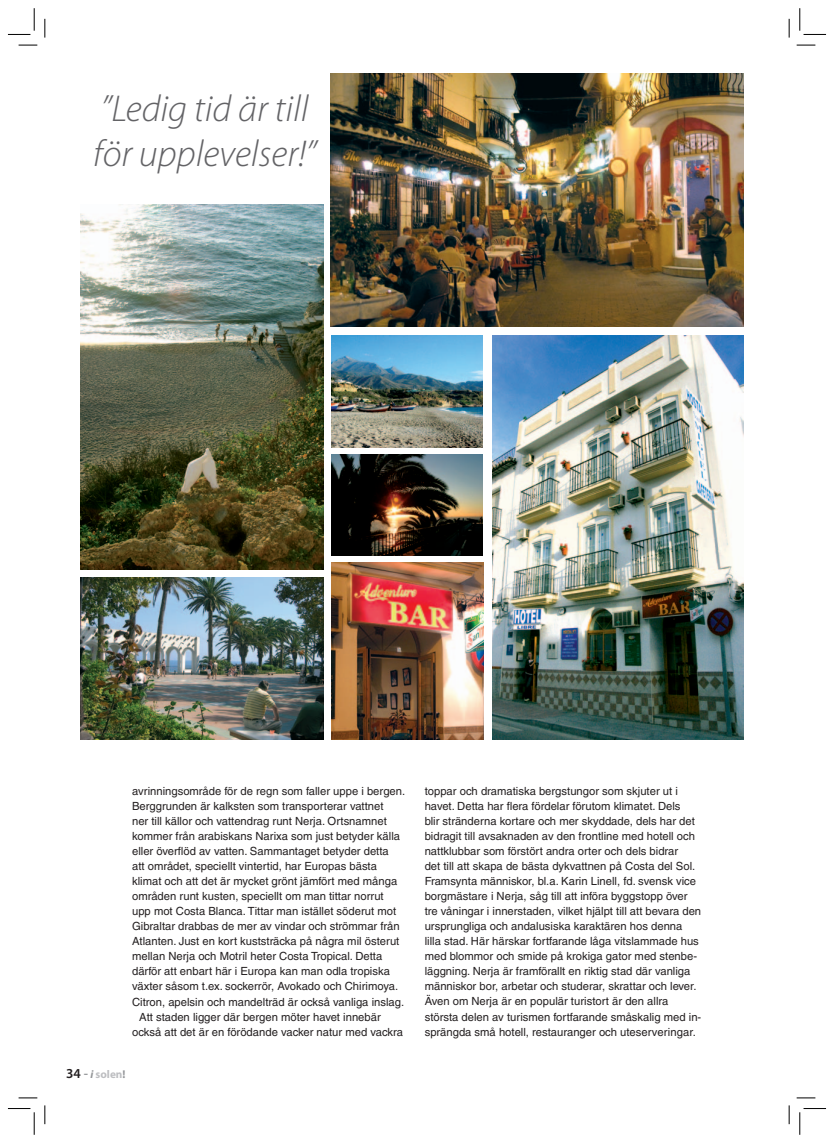
<style>
.page{position:relative;width:834px;height:1143px;background:#fff}
.page>*{position:absolute;margin:0;border:0;box-sizing:border-box;transform-origin:0 0}
.t1{font:italic 300 37.5px/45px "Myriad Pro";color:#636366}
.t2{font:11.25px/15px "Helvetica";color:#231f20}
.t3{font:700 11.25px "Myriad Pro";color:#bdbec1}
.s1{font-weight:600;font-size:13.75px;color:#231f20}
.s2{font-weight:600;font-size:13.75px;color:#939598}
.s3{font-style:italic;color:#939598}
.s4{color:#939598}
</style>
<div class="page">
<img style="left:492px;top:336px;width:251px;height:404px">
<img style="left:331px;top:563px;width:153px;height:177px">
<img style="left:331px;top:454px;width:152px;height:102px">
<img style="left:80px;top:205px;width:243px;height:364px">
<img style="left:331px;top:335px;width:152px;height:112px">
<img style="left:80px;top:577px;width:244px;height:163px">
<img style="left:331px;top:73px;width:412px;height:253px">
<svg style="left:19px;top:44px;width:18px;height:2px"></svg>
<svg style="left:796px;top:44px;width:19px;height:2px"></svg>
<svg style="left:19px;top:1097px;width:18px;height:1px"></svg>
<svg style="left:796px;top:1097px;width:19px;height:1px"></svg>
<svg style="left:44px;top:19px;width:2px;height:19px"></svg>
<svg style="left:44px;top:1105px;width:2px;height:19px"></svg>
<svg style="left:788px;top:19px;width:2px;height:19px"></svg>
<svg style="left:788px;top:1105px;width:2px;height:19px"></svg>
<svg style="left:8px;top:8px;width:27px;height:27px"></svg>
<svg style="left:8px;top:1108px;width:27px;height:26px"></svg>
<svg style="left:799px;top:8px;width:27px;height:27px"></svg>
<svg style="left:799px;top:1108px;width:27px;height:26px"></svg>
<h1 class="t1" style="left:93px;top:89px;width:225px">”Ledig tid är till för upplevelser!”</h1>
<p class="t2" style="left:132px;top:785px;width:275px">avrinningsområde för de regn som faller uppe i bergen.</p>
<p class="t2" style="left:132px;top:800px;width:253px">Berggrunden är kalksten som transporterar vattnet</p>
<p class="t2" style="left:132px;top:815px;width:256px">ner till källor och vattendrag runt Nerja. Ortsnamnet</p>
<p class="t2" style="left:132px;top:830px;width:269px">kommer från arabiskans Narixa som just betyder källa</p>
<p class="t2" style="left:132px;top:845px;width:258px">eller överflöd av vatten. Sammantaget betyder detta</p>
<p class="t2" style="left:132px;top:860px;width:246px">att området, speciellt vintertid, har Europas bästa</p>
<p class="t2" style="left:132px;top:875px;width:267px">klimat och att det är mycket grönt jämfört med många</p>
<p class="t2" style="left:132px;top:890px;width:253px">områden runt kusten, speciellt om man tittar norrut</p>
<p class="t2" style="left:132px;top:905px;width:266px">upp mot Costa Blanca. Tittar man istället söderut mot</p>
<p class="t2" style="left:132px;top:920px;width:269px">Gibraltar drabbas de mer av vindar och strömmar från</p>
<p class="t2" style="left:132px;top:935px;width:269px">Atlanten. Just en kort kuststräcka på några mil österut</p>
<p class="t2" style="left:132px;top:950px;width:252px">mellan Nerja och Motril heter Costa Tropical. Detta</p>
<p class="t2" style="left:132px;top:965px;width:259px">därför att enbart här i Europa kan man odla tropiska</p>
<p class="t2" style="left:132px;top:980px;width:268px">växter såsom t.ex. sockerrör, Avokado och Chirimoya.</p>
<p class="t2" style="left:132px;top:995px;width:273px">Citron, apelsin och mandelträd är också vanliga inslag.</p>
<p class="t2" style="left:139px;top:1010px;width:243px">Att staden ligger där bergen möter havet innebär</p>
<p class="t2" style="left:132px;top:1025px;width:272px">också att det är en förödande vacker natur med vackra</p>
<p class="t3" style="left:66px;top:1070px;width:61px"><span class="s1">34</span> <span class="s2">-</span> <span class="s3">i</span> solen<span class="s4">!</span></p>
<p class="t2" style="left:425px;top:785px;width:278px">toppar och dramatiska bergstungor som skjuter ut i havet. Detta har flera fördelar förutom klimatet. Dels<br>blir stränderna kortare och mer skyddade, dels har det bidragit till avsaknaden av den frontline med hotell och nattklubbar som förstört andra orter och dels bidrar<br>det till att skapa de bästa dykvattnen på Costa del Sol.<br>Framsynta människor, bl.a. Karin Linell, fd. svensk vice borgmästare i Nerja, såg till att införa byggstopp över tre våningar i innerstaden, vilket hjälpt till att bevara den ursprungliga och andalusiska karaktären hos denna lilla stad. Här härskar fortfarande låga vitslammade hus med blommor och smide på krokiga gator med stenbe&shy;läggning. Nerja är framförallt en riktig stad där vanliga människor bor, arbetar och studerar, skrattar och lever.<br>Även om Nerja är en populär turistort är den allra största delen av turismen fortfarande småskalig med in&shy;sprängda små hotell, restauranger och uteserveringar.</p>
</div>
